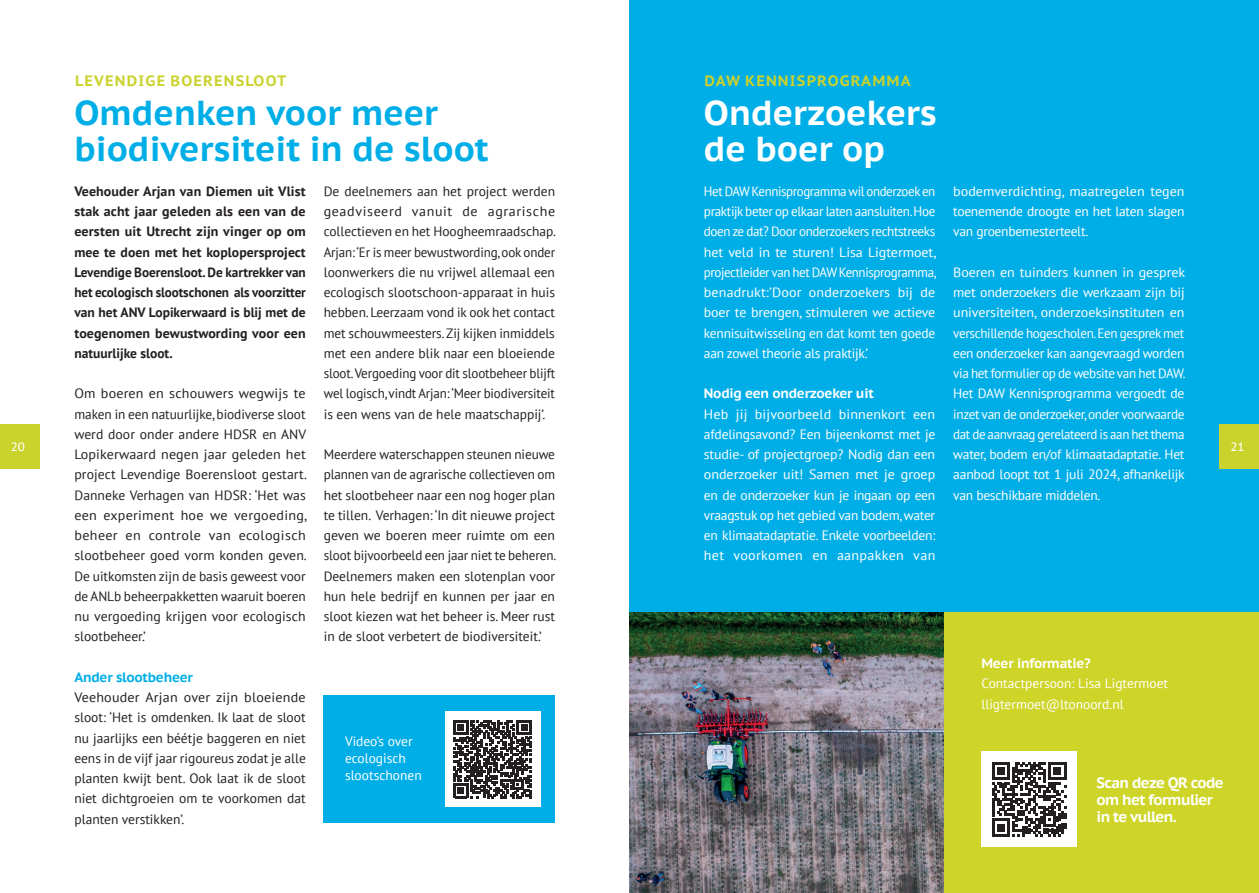
<style>
.page{position:relative;width:1259px;height:893px;background:#fff}
.page>*{position:absolute;margin:0;border:0;box-sizing:border-box;transform-origin:0 0}
.t1{font:700 34.5px/36px "PT Sans Caption";color:#00aee7}
.t2{font:700 34.5px/36px "PT Sans Caption";color:#fff}
.t3{font:700 15px/17.2px "PT Sans Caption";letter-spacing:-.04em;color:#fff}
.t4{font:700 15px "PT Sans Caption";letter-spacing:.08em;color:#cad22c}
.t5{font:13.5px/20.2px "PT Sans";color:#231f20;text-align:justify}
.t6{font:13.5px/20.2px "PT Sans";letter-spacing:-.02em;color:#fff;text-align:justify;scale:1.04 1}
.t7{font:13.5px/20.2px "PT Sans";color:#231f20;text-align:justify;scale:1.04 1}
.t8{font:13.5px/20.2px "PT Sans";letter-spacing:-.02em;color:#fff;text-align:justify;scale:.96 1}
.t9{font:700 13.5px/20.2px "PT Sans";letter-spacing:.005em;color:#231f20;text-align:justify}
.t10{font:13.5px/17.2px "PT Sans";color:#fff}
.t11{font:700 13.5px "PT Sans Caption";letter-spacing:-.02em;color:#fff}
.t12{font:700 13.5px "PT Sans Caption";letter-spacing:-.02em;color:#00aee7}
.t13{font:12px "PT Sans Caption";color:#fff}
</style>
<div class="page">
<div style="left:0;top:424px;width:39px;height:45px;background:#cad22c"></div>
<div style="left:324px;top:695px;width:231px;height:128px;background:#00aee7"></div>
<div style="left:445px;top:711px;width:95px;height:96px;background:#fff"></div>
<svg style="left:453px;top:720px;width:79px;height:78px"></svg>
<div style="left:629px;top:0;width:630px;height:893px;background:#00aee7"></div>
<img style="left:629px;top:612px;width:315px;height:281px">
<div style="left:944px;top:612px;width:315px;height:281px;background:#ced528"></div>
<div style="left:981px;top:752px;width:95px;height:95px;background:#fff"></div>
<svg style="left:992px;top:762px;width:74px;height:75px"></svg>
<div style="left:1219px;top:424px;width:40px;height:45px;background:#cad22c"></div>
<p class="t13" style="left:11px;top:439px;width:16px">20</p>
<p class="t4" style="left:75px;top:70px;width:213px">LEVENDIGE BOERENSLOOT</p>
<h1 class="t1" style="left:74px;top:94px;width:416px">Omdenken voor meer biodiversiteit in de sloot</h1>
<p class="t9" style="left:74px;top:181px;width:233px">Veehouder Arjan van Diemen uit Vlist stak acht jaar geleden als een van de eersten uit Utrecht zijn vinger op om mee te doen met het koplopersproject Levendige Boerensloot. De kartrekker van het ecologisch slootschonen als voorzitter van het ANV Lopikerwaard is blij met de toegenomen bewustwording voor een natuurlijke sloot.</p>
<p class="t7" style="left:74px;top:383px;width:225px">Om boeren en schouwers wegwijs te maken in een natuurlijke, biodiverse sloot werd door onder andere HDSR en ANV Lopikerwaard negen jaar geleden het project Levendige Boerensloot gestart.<br>Danneke Verhagen van HDSR: ‘Het was een experiment hoe we vergoeding, beheer en controle van ecologisch slootbeheer goed vorm konden geven.<br>De uitkomsten zijn de basis geweest voor de ANLb beheerpakketten waaruit boeren nu vergoeding krijgen voor ecologisch slootbeheer.’</p>
<p class="t12" style="left:74px;top:668px;width:120px">Ander slootbeheer</p>
<p class="t7" style="left:74px;top:687px;width:224px">Veehouder Arjan over zijn bloeiende sloot: ‘Het is omdenken. Ik laat de sloot nu jaarlijks een béétje baggeren en niet eens in de vijf jaar rigoureus zodat je alle planten kwijt bent. Ook laat ik de sloot niet dichtgroeien om te voorkomen dat planten verstikken’.</p>
<p class="t5" style="left:324px;top:181px;width:234px">De deelnemers aan het project werden geadviseerd vanuit de agrarische collectieven en het Hoogheemraadschap.<br>Arjan: ‘Er is meer bewustwording, ook onder loonwerkers die nu vrijwel allemaal een ecologisch slootschoon-apparaat in huis hebben. Leerzaam vond ik ook het contact met schouwmeesters. Zij kijken inmiddels met een andere blik naar een bloeiende sloot. Vergoeding voor dit slootbeheer blijft wel logisch, vindt Arjan: ‘Meer biodiversiteit is een wens van de hele maatschappij’.</p>
<p class="t5" style="left:324px;top:444px;width:234px">Meerdere waterschappen steunen nieuwe plannen van de agrarische collectieven om het slootbeheer naar een nog hoger plan te tillen. Verhagen: ‘In dit nieuwe project geven we boeren meer ruimte om een sloot bijvoorbeeld een jaar niet te beheren.<br>Deelnemers maken een slotenplan voor hun hele bedrijf en kunnen per jaar en sloot kiezen wat het beheer is. Meer rust in de sloot verbetert de biodiversiteit.’</p>
<p class="t10" style="left:345px;top:732px;width:78px">Video’s over ecologisch slootschonen</p>
<p class="t4" style="left:704px;top:70px;width:208px">DAW KENNISPROGRAMMA</p>
<h1 class="t2" style="left:704px;top:94px;width:234px">Onderzoekers de boer op</h1>
<p class="t8" style="left:704px;top:181px;width:244px">Het DAW Kennisprogramma wil onderzoek en praktijk beter op elkaar laten aansluiten. Hoe doen ze dat? Door onderzoekers rechtstreeks het veld in te sturen! Lisa Ligtermoet, projectleider van het DAW Kennisprogramma, benadrukt:’Door onderzoekers bij de boer te brengen, stimuleren we actieve kennisuitwisseling en dat komt ten goede aan zowel theorie als praktijk.’</p>
<p class="t11" style="left:704px;top:384px;width:171px">Nodig een onderzoeker uit</p>
<p class="t6" style="left:704px;top:403px;width:224px">Heb jij bijvoorbeeld binnenkort een afdelingsavond? Een bijeenkomst met je studie- of projectgroep? Nodig dan een onderzoeker uit! Samen met je groep en de onderzoeker kun je ingaan op een vraagstuk op het gebied van bodem, water en klimaatadaptatie. Enkele voorbeelden: het voorkomen en aanpakken van</p>
<p class="t6" style="left:953px;top:181px;width:224px">bodemverdichting, maatregelen tegen toenemende droogte en het laten slagen van groenbemesterteelt.</p>
<p class="t6" style="left:953px;top:262px;width:225px">Boeren en tuinders kunnen in gesprek met onderzoekers die werkzaam zijn bij universiteiten, onderzoeksinstituten en verschillende hogescholen. Een gesprek met een onderzoeker kan aangevraagd worden via het formulier op de website van het DAW.<br>Het DAW Kennisprogramma vergoedt de inzet van de onderzoeker, onder voorwaarde dat de aanvraag gerelateerd is aan het thema water, bodem en/of klimaatadaptatie. Het aanbod loopt tot 1 juli 2024, afhankelijk van beschikbare middelen.</p>
<p class="t13" style="left:1230px;top:439px;width:16px">21</p>
<p class="t11" style="left:981px;top:654px;width:111px">Meer informatie?</p>
<p class="t10" style="left:981px;top:673px;width:188px;line-height:20.2px">Contactpersoon: Lisa Ligtermoet lligtermoet@ltonoord.nl</p>
<p class="t3" style="left:1096px;top:773px;width:129px">Scan deze QR code om het formulier in te vullen.</p>
</div>
